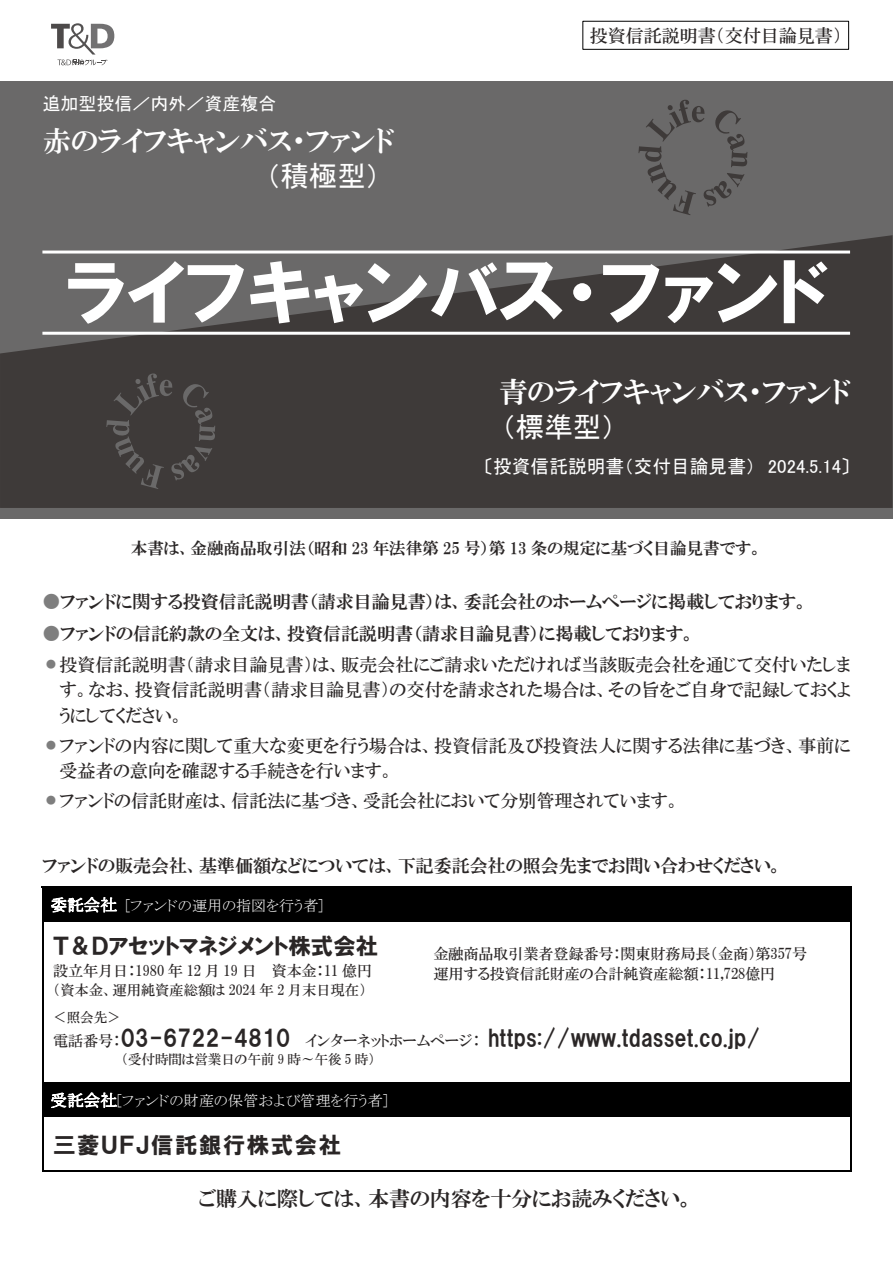
<style>
.page{position:relative;width:893px;height:1263px;background:#fff}
.page>*{position:absolute;margin:0;border:0;box-sizing:border-box;transform-origin:0 0}
.t1{font:74.25px "HGP Soei Kakugothic UB";color:#fff}
.t2{font:28.5px "HGP Mincho E";color:#fff}
.t3{font:28.5px "MS P Gothic";color:#fff}
.t4{font:22.5px "HGP Soei Kakugothic UB";color:#2a2626}
.t5{font:22.5px "HGP Soei Kakugothic UB";letter-spacing:.065em;color:#2a2626}
.t6{font:21px "HGP Mincho E";color:#2a2626}
.t7{font:18.75px "MS P Gothic";color:#fff}
.t8{font:18px/25.5px "HGP Mincho B";letter-spacing:.01em;color:#2a2626;text-align:justify}
.t9{font:18px "HGP Mincho E";color:#2a2626}
.t10{font:18px "MS P Gothic";color:#fff}
.t11{font:16.5px "HGP Mincho E";color:#2a2626}
.t12{font:15px/20.2px "HGP Mincho B";color:#2a2626}
.t13{font:15px "MS P Mincho";color:#fff}
.t14{font:14.25px "HGP Mincho B";color:#2a2626}
.t15{font:13.5px "HGP Mincho B";color:#2a2626}
.s1{color:#7e7e7e}
.s2{font-size:16.5px}
.s3{font-size:14.25px}
.s4{font-family:"HGP Mincho B";font-size:15px}
</style>
<div class="page">
<div style="left:0;top:81px;width:892px;height:437px;background:#6a6969"></div>
<svg style="left:0;top:235px;width:892px;height:273px;fill:#3e3a39"></svg>
<hr style="left:42px;top:251px;width:808px;height:3px;background:#fff">
<hr style="left:42px;top:332px;width:808px;height:3px;background:#fff">
<svg style="left:638px;top:100px;width:109px;height:115px"></svg>
<svg style="left:106px;top:373px;width:109px;height:116px"></svg>
<svg style="left:51px;top:23px;width:63px;height:42px"></svg>
<div style="left:582px;top:21px;width:267px;height:29px;border:1px solid #000"></div>
<div style="left:43px;top:888px;width:807px;height:33px;background:#000"></div>
<hr style="left:42px;top:887px;width:808px;height:1px;background:#000">
<hr style="left:42px;top:888px;width:1px;height:33px;background:#000">
<hr style="left:850px;top:888px;width:1px;height:33px;background:#000">
<hr style="left:42px;top:921px;width:1px;height:84px;background:#000">
<hr style="left:850px;top:921px;width:1px;height:84px;background:#000">
<hr style="left:42px;top:1005px;width:1px;height:77px;background:#000">
<hr style="left:850px;top:1005px;width:1px;height:77px;background:#000">
<div style="left:43px;top:1083px;width:807px;height:33px;background:#000"></div>
<hr style="left:43px;top:1082px;width:808px;height:1px;background:#000">
<hr style="left:42px;top:1083px;width:1px;height:33px;background:#000">
<hr style="left:850px;top:1083px;width:1px;height:33px;background:#000">
<hr style="left:42px;top:1116px;width:1px;height:55px;background:#000">
<hr style="left:42px;top:1170px;width:373px;height:1px;background:#000">
<hr style="left:414px;top:1170px;width:436px;height:1px;background:#000">
<hr style="left:850px;top:1116px;width:1px;height:55px;background:#000">
<p class="t10" style="left:43px;top:94px;width:236px">追加型投信／内外／資産複合</p>
<h2 class="t2" style="left:43px;top:126px;width:353px">赤のライフキャンバス・ファンド</h2>
<h2 class="t3" style="left:266px;top:161px;width:116px">（積極型）</h2>
<p class="t8" style="left:590px;top:23px;width:253px">投資信託説明書（交付目論見書）</p>
<h1 class="t1" style="left:65px;top:255px;width:764px">ライフキャンバス・ファンド</h1>
<h2 class="t2" style="left:499px;top:377px;width:353px">青のライフキャンバス・ファンド</h2>
<h2 class="t3" style="left:502px;top:413px;width:116px">（標準型）</h2>
<p class="t7" style="left:484px;top:457px;width:368px">〔投資信託説明書（交付目論見書） 2024.5.14〕</p>
<p class="t11" style="left:131px;top:540px;width:633px">本書は、金融商品取引法（昭和 23 年法律第 25 号）第 13 条の規定に基づく目論見書です。</p>
<p class="t9" style="left:43px;top:592px;width:767px"><span class="s1">●</span>ファンドに関する投資信託説明書（請求目論見書）は、委託会社のホームページに掲載しております。</p>
<p class="t9" style="left:43px;top:624px;width:654px"><span class="s1">●</span>ファンドの信託約款の全文は、投資信託説明書（請求目論見書）に掲載しております。</p>
<p class="t8" style="left:59px;top:651px;width:793px;text-indent:-14px"><sup>●</sup> 投資信託説明書（請求目論見書）は、販売会社にご請求いただければ当該販売会社を通じて交付いたします。なお、投資信託説明書（請求目論見書）の交付を請求された場合は、その旨をご自身で記録しておくようにしてください。</p>
<p class="t8" style="left:59px;top:732px;width:792px;text-indent:-14px"><sup>●</sup> ファンドの内容に関して重大な変更を行う場合は、投資信託及び投資法人に関する法律に基づき、事前に受益者の意向を確認する手続きを行います。</p>
<p class="t8" style="left:46px;top:788px;width:636px"><sup>●</sup> ファンドの信託財産は、信託法に基づき、受託会社において分別管理されています。</p>
<p class="t9" style="left:43px;top:856px;width:741px">ファンドの販売会社、基準価額などについては、下記委託会社の照会先までお問い合わせください。</p>
<p class="t13" style="left:51px;top:898px;width:274px"><span class="s2">委託会社</span> [ファンドの運用の指図を行う者]</p>
<p class="t4" style="left:53px;top:935px;width:327px">Ｔ＆Ｄアセットマネジメント株式会社</p>
<p class="t12" style="left:53px;top:961px;width:321px">設立年月日：1980 年 12 月 19 日 資本金：11 億円</p>
<p class="t14" style="left:53px;top:982px;width:314px">（資本金、運用純資産総額は 2024 年 2 月末日現在）</p>
<p class="t12" style="left:433px;top:943px;width:375px">金融商品取引業者登録番号<span class="s3">：</span>関東財務局長（金商）第357号運用する投資信託財産の合計純資産総額：11,728億円</p>
<p class="t15" style="left:53px;top:1010px;width:69px">＜照会先＞</p>
<p class="t4" style="left:53px;top:1027px;width:709px"><span class="s4">電話番号：</span>03-6722-4810 <span class="s4">インターネットホームページ：</span> https://www.tdasset.co.jp/</p>
<p class="t15" style="left:121px;top:1053px;width:255px">（受付時間は営業日の午前 9 時～午後 5 時）</p>
<p class="t13" style="left:51px;top:1093px;width:339px"><span class="s2">受託会社</span>[ファンドの財産の保管および管理を行う者]</p>
<p class="t5" style="left:53px;top:1134px;width:290px">三菱ＵＦＪ信託銀行株式会社</p>
<p class="t6" style="left:199px;top:1188px;width:496px">ご購入に際しては、本書の内容を十分にお読みください。</p>
</div>
